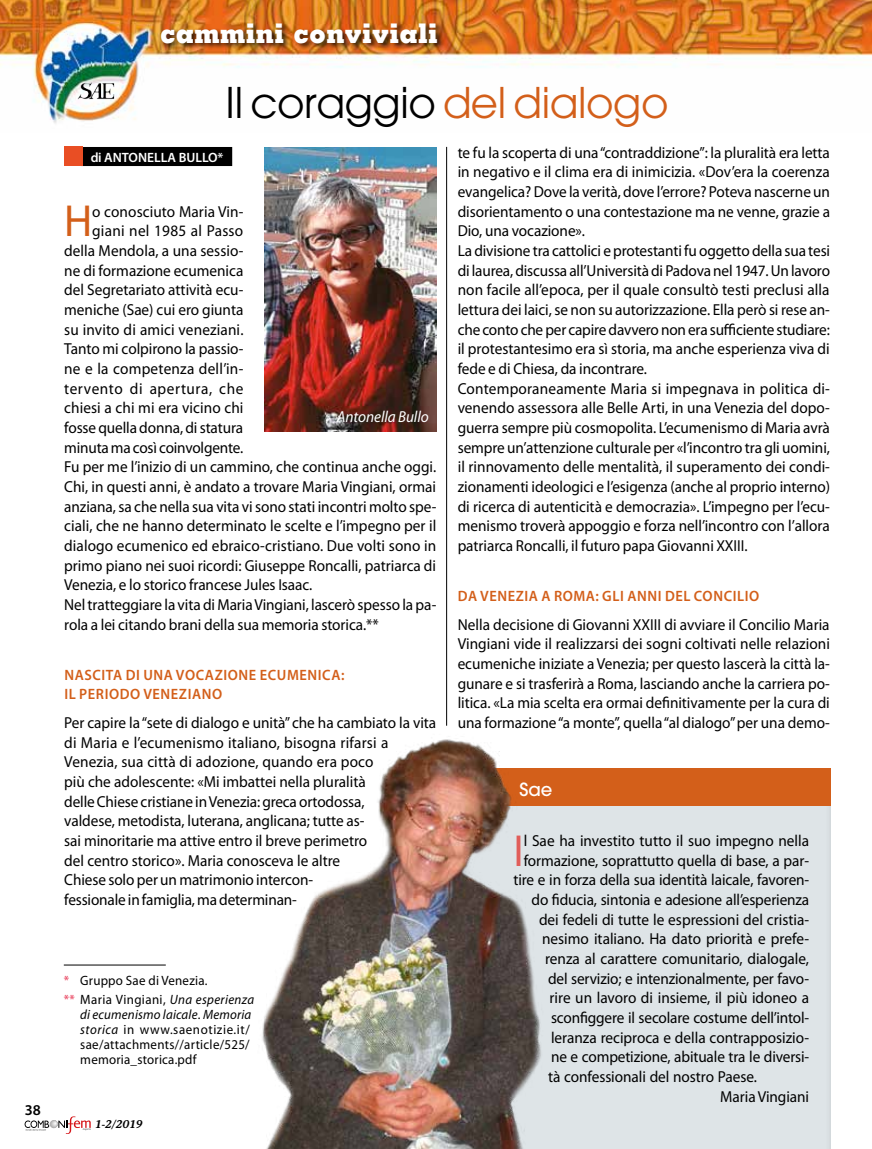
<style>
.page{position:relative;width:872px;height:1149px;background:#fff}
.page>*{position:absolute;margin:0;border:0;box-sizing:border-box;transform-origin:0 0}
.t1{font:45px "Myriad Pro";color:#d35f1a;scale:.96 1}
.t2{font:45px "Myriad Pro";color:#e15d59;scale:.96 1}
.t3{font:42px "Avant Garde";letter-spacing:-.01em;color:#000}
.t4{font:800 27px "Memphis";letter-spacing:.01em;color:#fff;scale:.94 1}
.t5{font:500 18px "Avant Garde";color:#fff}
.t6{font:15.9px/19.6px "Myriad Pro";letter-spacing:-.005em;color:#000;scale:.96 1}
.t7{font:15.9px "Myriad Pro";letter-spacing:.015em;color:#000;scale:.96 1}
.t8{font:15.9px "Myriad Pro";letter-spacing:.035em;color:#000;scale:.96 1}
.t9{font:italic 15.9px "Myriad Pro";letter-spacing:-.005em;color:#fff;scale:.96 1}
.t10{font:600 15px/19.6px "Myriad Pro";letter-spacing:.04em;color:#d35f1a;scale:.96 1}
.t11{font:600 15px "Myriad Pro";color:#000}
.t12{font:13.5px/15px "Myriad Pro";letter-spacing:.02em;color:#000;scale:.96 1}
.t13{font:600 13.5px "Myriad Pro";color:#fff}
.t14{font:italic 600 11.25px "Stone Informal";color:#000}
.s1{color:#d35f1a}
.s2{color:#e73452}
.s3{font-style:italic}
</style>
<div class="page">
<svg style="left:25px;top:1116px;width:66px;height:17px"></svg>
<img style="left:0;top:0;width:872px;height:124px">
<div style="left:160px;top:22px;width:285px;height:29px;background:#000;opacity:.75"></div>
<div style="left:81px;top:147px;width:151px;height:19px;background:#000"></div>
<div style="left:64px;top:147px;width:18px;height:19px;background:#e94e24"></div>
<hr style="left:446px;top:147px;width:1px;height:578px;background:#000">
<div style="left:457px;top:778px;width:376px;height:370px;background:#dee4e7"></div>
<div style="left:457px;top:768px;width:373px;height:37px;background:#d35f1a"></div>
<hr style="left:64px;top:964px;width:102px;height:1px;background:#000">
<img style="left:265px;top:147px;width:171px;height:284px">
<img style="left:262px;top:725px;width:301px;height:423px">
<img style="left:78px;top:82px;width:37px;height:17px">
<p class="t11" style="left:25px;top:1099px;width:18px">38</p>
<h3 class="t4" style="left:160px;top:16px;width:297px">cammini conviviali</h3>
<h2 class="t3" style="left:226px;top:78px;width:444px">Il coraggio <span class="s1">del dialogo</span></h2>
<p class="t13" style="left:91px;top:149px;width:134px">di ANTONELLA BULLO*</p>
<h1 class="t1" style="left:64px;top:193px;width:31px">H</h1>
<p class="t6" style="left:92px;top:201px;width:159px">o conosciuto Maria Vin-</p>
<p class="t7" style="left:92px;top:221px;width:159px">giani nel 1985 al Passo</p>
<p class="t6" style="left:64px;top:240px;width:188px">della Mendola, a una sessio-</p>
<p class="t6" style="left:64px;top:260px;width:188px">ne di formazione ecumenica</p>
<p class="t6" style="left:64px;top:280px;width:188px">del Segretariato attività ecu-</p>
<p class="t6" style="left:64px;top:299px;width:188px">meniche (Sae) cui ero giunta</p>
<p class="t6" style="left:64px;top:319px;width:188px">su invito di amici veneziani.</p>
<p class="t6" style="left:64px;top:339px;width:188px">Tanto mi colpirono la passio-</p>
<p class="t7" style="left:64px;top:359px;width:188px">ne e la competenza dell’in-</p>
<p class="t8" style="left:64px;top:378px;width:188px">tervento di apertura, che</p>
<p class="t6" style="left:64px;top:398px;width:188px">chiesi a chi mi era vicino chi</p>
<p class="t6" style="left:64px;top:417px;width:188px">fosse quella donna, di statura</p>
<p class="t6" style="left:64px;top:437px;width:188px">minuta ma così coinvolgente.</p>
<p class="t6" style="left:64px;top:457px;width:389px">Fu per me l’inizio di un cammino, che continua anche oggi.</p>
<p class="t6" style="left:64px;top:476px;width:389px">Chi, in questi anni, è andato a trovare Maria Vingiani, ormai</p>
<p class="t6" style="left:64px;top:496px;width:389px">anziana, sa che nella sua vita vi sono stati incontri molto spe-</p>
<p class="t6" style="left:64px;top:516px;width:389px">ciali, che ne hanno determinato le scelte e l’impegno per il</p>
<p class="t6" style="left:64px;top:535px;width:389px">dialogo ecumenico ed ebraico-cristiano. Due volti sono in</p>
<p class="t6" style="left:64px;top:555px;width:389px">primo piano nei suoi ricordi: Giuseppe Roncalli, patriarca di</p>
<p class="t6" style="left:64px;top:574px;width:260px">Venezia, e lo storico francese Jules Isaac.</p>
<p class="t6" style="left:64px;top:594px;width:389px">Nel tratteggiare la vita di Maria Vingiani, lascerò spesso la pa-</p>
<p class="t6" style="left:64px;top:614px;width:329px">rola a lei citando brani della sua memoria storica.**</p>
<p class="t10" style="left:64px;top:664px;width:293px">NASCITA DI UNA VOCAZIONE ECUMENICA:<br>IL PERIODO VENEZIANO</p>
<p class="t6" style="left:64px;top:712px;width:389px">Per capire la “sete di dialogo e unità” che ha cambiato la vita di Maria e l’ecumenismo italiano, bisogna rifarsi a Venezia, sua città di adozione, quando era poco<br>più che adolescente: «Mi imbattei nella pluralità<br>delle Chiese cristiane in Venezia: greca ortodossa,<br>valdese, metodista, luterana, anglicana; tutte as-<br>sai minoritarie ma attive entro il breve perimetro<br>del centro storico». Maria conosceva le altre<br>Chiese solo per un matrimonio intercon-<br>fessionale in famiglia, ma determinan-</p>
<p class="t9" style="left:337px;top:406px;width:97px">Antonella Bullo</p>
<p class="t12" style="left:64px;top:969px;width:200px;line-height:19.2px"><span class="s2">*</span> Gruppo Sae di Venezia.<br><span class="s2">**</span> Maria Vingiani, <span class="s3">Una esperienza</span></p>
<p class="t12" style="left:80px;top:1006px;width:180px;text-align:justify"><span class="s3">di ecumenismo laicale</span>. <span class="s3">Memoria storica</span> in www.saenotizie.it/ sae/attachments//article/525/ memoria_storica.pdf</p>
<p class="t14" style="left:95px;top:1116px;width:49px">1-2/2019</p>
<p class="t6" style="left:458px;top:142px;width:389px">te fu la scoperta di una “contraddizione”: la pluralità era letta in negativo e il clima era di inimicizia. «Dov’era la coerenza evangelica? Dove la verità, dove l’errore? Poteva nascerne un disorientamento o una contestazione ma ne venne, grazie a Dio, una vocazione».<br>La divisione tra cattolici e protestanti fu oggetto della sua tesi di laurea, discussa all’Università di Padova nel 1947. Un lavoro non facile all’epoca, per il quale consultò testi preclusi alla lettura dei laici, se non su autorizzazione. Ella però si rese an&shy;che conto che per capire davvero non era sufficiente studiare: il protestantesimo era sì storia, ma anche esperienza viva di fede e di Chiesa, da incontrare.<br>Contemporaneamente Maria si impegnava in politica di&shy;venendo assessora alle Belle Arti, in una Venezia del dopo&shy;guerra sempre più cosmopolita. L’ecumenismo di Maria avrà sempre un’attenzione culturale per «l’incontro tra gli uomini, il rinnovamento delle mentalità, il superamento dei condi&shy;zionamenti ideologici e l’esigenza (anche al proprio interno) di ricerca di autenticità e democrazia». L’impegno per l’ecu&shy;menismo troverà appoggio e forza nell’incontro con l’allora patriarca Roncalli, il futuro papa Giovanni XXIII.</p>
<p class="t10" style="left:458px;top:585px;width:315px">DA VENEZIA A ROMA: GLI ANNI DEL CONCILIO</p>
<p class="t6" style="left:458px;top:614px;width:389px;text-align:justify">Nella decisione di Giovanni XXIII di avviare il Concilio Maria Vingiani vide il realizzarsi dei sogni coltivati nelle relazioni ecumeniche iniziate a Venezia; per questo lascerà la città la&shy;gunare e si trasferirà a Roma, lasciando anche la carriera po&shy;litica. «La mia scelta era ormai definitivamente per la cura di una formazione “a monte”, quella “al dialogo” per una demo-</p>
<p class="t5" style="left:519px;top:777px;width:35px">Sae</p>
<h1 class="t2" style="left:513px;top:822px;width:12px">I</h1>
<p class="t6" style="left:523px;top:830px;width:299px">l Sae ha investito tutto il suo impegno nella</p>
<p class="t6" style="left:523px;top:850px;width:299px">formazione, soprattutto quella di base, a par-</p>
<p class="t6" style="left:513px;top:869px;width:309px">tire e in forza della sua identità laicale, favoren-</p>
<p class="t6" style="left:531px;top:889px;width:291px">do fiducia, sintonia e adesione all’esperienza</p>
<p class="t6" style="left:539px;top:909px;width:283px">dei fedeli di tutte le espressioni del cristia-</p>
<p class="t6" style="left:542px;top:928px;width:280px">nesimo italiano. Ha dato priorità e prefe-</p>
<p class="t6" style="left:545px;top:948px;width:276px">renza al carattere comunitario, dialogale,</p>
<p class="t6" style="left:548px;top:967px;width:273px">del servizio; e intenzionalmente, per favo-</p>
<p class="t6" style="left:549px;top:987px;width:272px">rire un lavoro di insieme, il più idoneo a</p>
<p class="t6" style="left:551px;top:1007px;width:270px">sconfiggere il secolare costume dell’intol-</p>
<p class="t6" style="left:551px;top:1026px;width:270px">leranza reciproca e della contrapposizio-</p>
<p class="t6" style="left:551px;top:1046px;width:270px">ne e competizione, abituale tra le diversi-</p>
<p class="t6" style="left:548px;top:1066px;width:219px">tà confessionali del nostro Paese.</p>
<p class="t6" style="left:720px;top:1085px;width:94px">Maria Vingiani</p>
</div>
